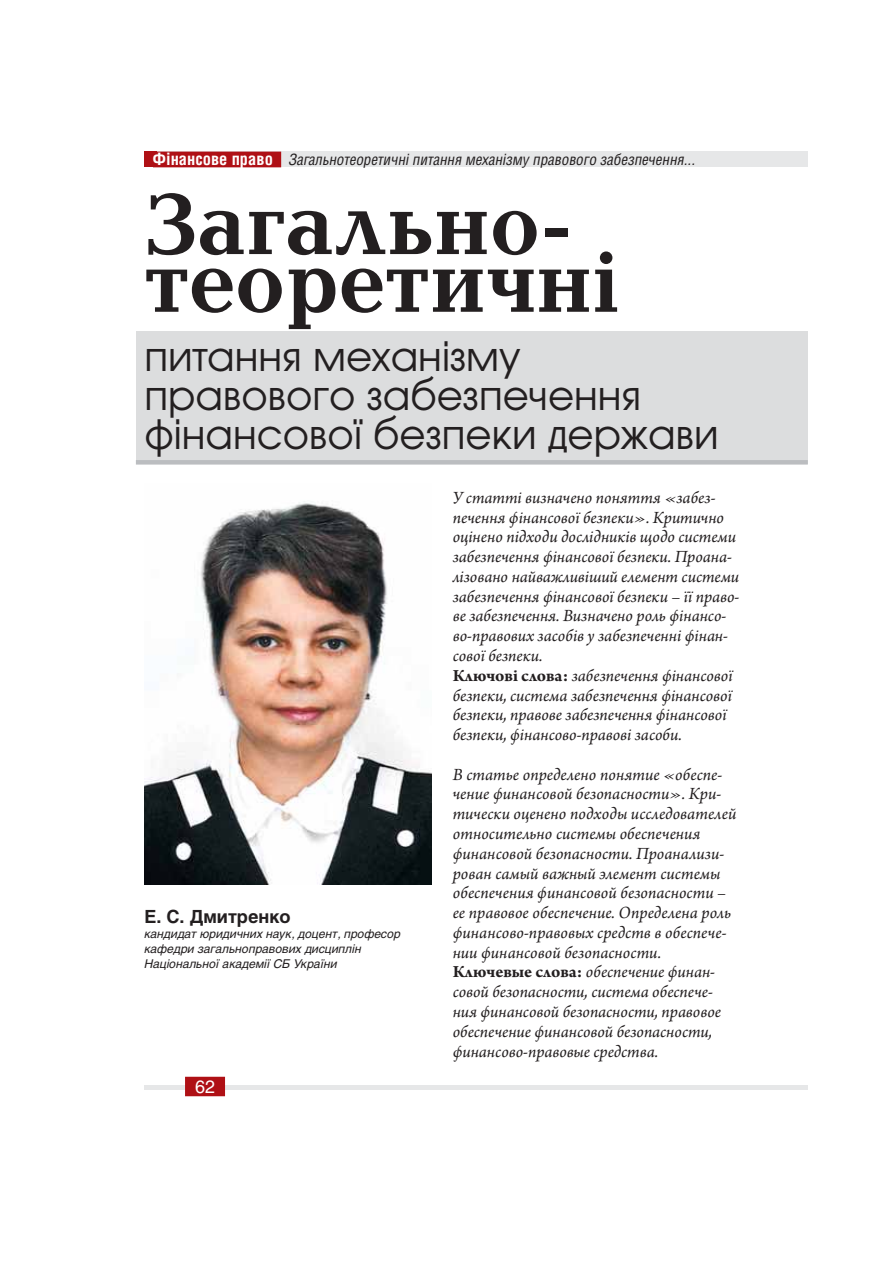
<style>
.page{position:relative;width:893px;height:1263px;background:#fff}
.page>*{position:absolute;margin:0;border:0;box-sizing:border-box;transform-origin:0 0}
.t1{font:700 89.7px "Baltica C";color:#231f20}
.t2{font:40.35px/39px "AG Avalanche C";color:#231f20}
.t3{font:italic 18px/19.8px "Arno Pro";color:#231f20}
.t4{font:700 18px "Helios C";color:#231f20}
.t5{font:18px "AG Letterica C";color:#fff}
.t6{font:italic 15px "AG Letterica Condensed C";color:#231f20}
.t7{font:italic 12px/15px "Helios C";color:#231f20}
.s1{font-weight:700;font-style:normal;font-size:16.5px;color:#fff}
.s2{font-weight:700;font-style:normal}
</style>
<div class="page">
<div style="left:144px;top:152px;width:664px;height:15px;background:#e6e7e8"></div>
<div style="left:144px;top:152px;width:13px;height:15px;background:#af1015"></div>
<hr style="left:144px;top:1086px;width:664px;height:4px;background:#e6e7e8">
<div style="left:185px;top:1077px;width:40px;height:19px;background:#af1015"></div>
<div style="left:153px;top:152px;width:128px;height:15px;background:#af1015"></div>
<div style="left:136px;top:331px;width:672px;height:132px;background:#dcddde"></div>
<div style="left:136px;top:460px;width:672px;height:5px;background:#bbbdc0"></div>
<img style="left:144px;top:501px;width:287px;height:384px">
<p class="t6" style="left:153px;top:151px;width:544px"><span class="s1">Фінансове право</span> Загальнотеоретичні питання механізму правового забезпечення...</p>
<h1 class="t1" style="left:144px;top:176px;width:429px">Загально-</h1>
<h1 class="t1" style="left:144px;top:234px;width:477px">теоретичні</h1>
<h2 class="t2" style="left:144px;top:336px;width:576px">питання механізму правового забезпечення фінансової безпеки держави</h2>
<p class="t4" style="left:144px;top:906px;width:148px">Е. С. Дмитренко</p>
<p class="t7" style="left:144px;top:926px;width:258px">кандидат юридичних наук, доцент, професор кафедри загальноправових дисциплін<br>Національної академії СБ України</p>
<p class="t5" style="left:195px;top:1076px;width:22px">62</p>
<p class="t3" style="left:453px;top:489px;width:288px">У статті визначено поняття «забез&shy;печення фінансової безпеки». Критично оцінено підходи дослідників щодо системи забезпечення фінансової безпеки. Проана&shy;лізовано найважливіший елемент системи забезпечення фінансової безпеки – її право&shy;ве забезпечення. Визначено роль фінансо&shy;во-правових засобів у забезпеченні фінан&shy;сової безпеки.<br><span class="s2">Ключові слова:</span> забезпечення фінансової безпеки, система забезпечення фінансової безпеки, правове забезпечення фінансової безпеки, фінансово-правові засоби.</p>
<p class="t3" style="left:453px;top:766px;width:285px">В статье определено понятие «обеспе&shy;чение финансовой безопасности». Кри&shy;тически оценено подходы исследователей относительно системы обеспечения финансовой безопасности. Проанализи&shy;рован самый важный элемент системы обеспечения финансовой безопасности – ее правовое обеспечение. Определена роль финансово-правовых средств в обеспече&shy;нии финансовой безопасности.<br><span class="s2">Ключевые слова:</span> обеспечение финан&shy;совой безопасности, система обеспече&shy;ния финансовой безопасности, правовое обеспечение финансовой безопасности, финансово-правовые средства.</p>
</div>
